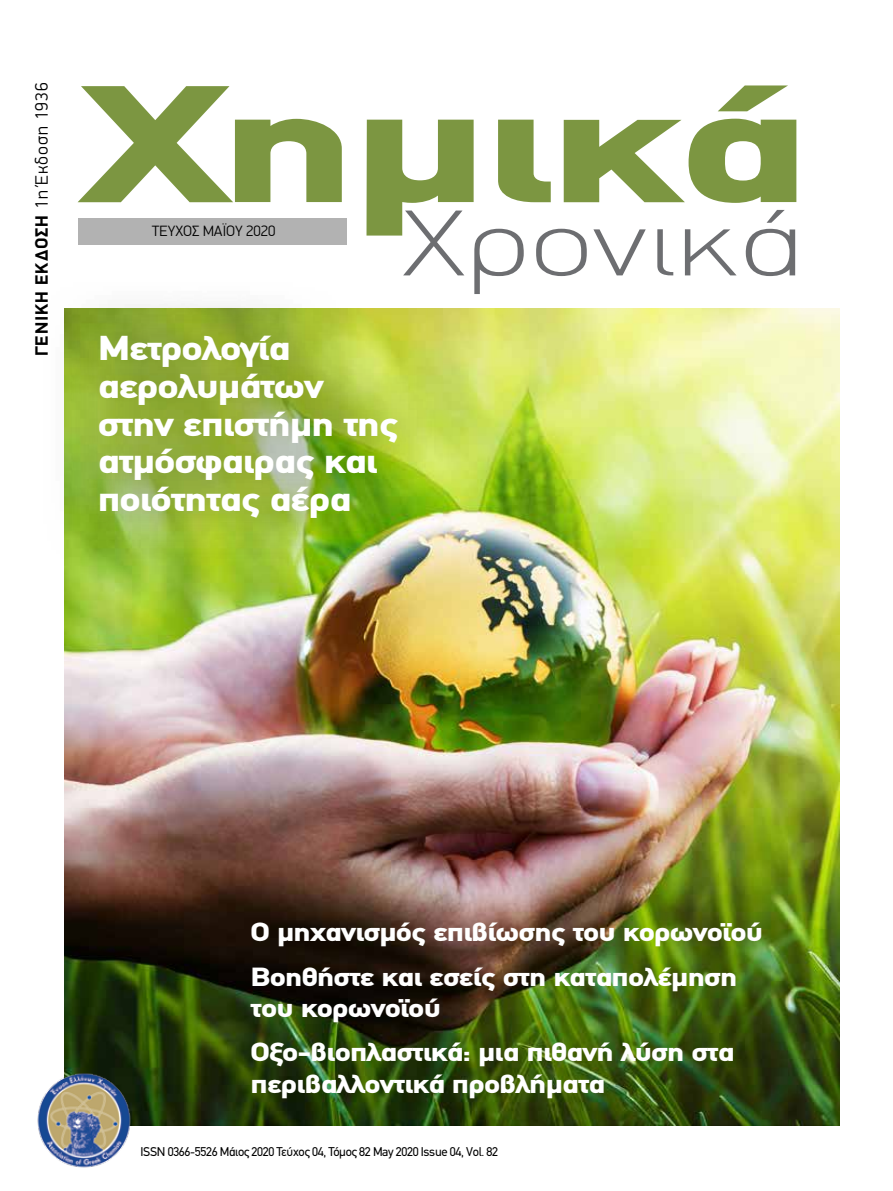
<style>
.page{position:relative;width:893px;height:1191px;background:#fff}
.page>*{position:absolute;margin:0;border:0;box-sizing:border-box;transform-origin:0 0}
.t1{font:900 166.65px "PF Din Text";letter-spacing:-.02em;color:#7c9641;scale:1.56 1}
.t2{font:100 93.15px "PF Din Text";color:#6d6e71;scale:1.37 1}
.t3{font:900 34.8px/37.8px "PF Din Text";letter-spacing:-.025em;color:#fff;scale:1.25 1}
.t4{font:900 26.4px/44.2px "PF Din Text";letter-spacing:-.025em;color:#fff;scale:1.25 1}
.t5{font:700 18px "PF Din Display Pro";letter-spacing:.05em;color:#000}
.t6{font:300 15px "PF Din Display Pro";color:#000}
.t7{font:12.75px "PF Din Text";letter-spacing:-.025em;color:#000}
.s1{font-weight:300}
</style>
<div class="page">
<img style="left:65px;top:308px;width:774px;height:817px">
<div style="left:78px;top:218px;width:269px;height:26px;background:#b2b2b2"></div>
<img style="left:37px;top:1070px;width:97px;height:98px">
<div style="left:40px;top:279px;width:413px;height:295px;background:#000;opacity:.75"></div>
<p class="t5" style="left:31px;top:356px;width:275px;rotate:-90deg">ΓΕΝΙΚΗ ΕΚΔΟΣΗ <span class="s1">1η Έκδοση 1936</span></p>
<h1 class="t1" style="left:85px;top:45px;width:464px">Χημικά</h1>
<h2 class="t2" style="left:401px;top:187px;width:295px">Χρονικά</h2>
<p class="t6" style="left:152px;top:222px;width:125px">ΤΕΥΧΟΣ ΜΑΪΟΥ 2020</p>
<h3 class="t3" style="left:98px;top:329px;width:242px">Μετρολογία αερολυμάτων στην επιστήμη της ατμόσφαιρας και ποιότητας αέρα</h3>
<p class="t4" style="left:251px;top:909px;width:411px">Ο μηχανισμός επιβίωσης του κορωνοϊού<br>Βοηθήστε και εσείς στη καταπολέμηση</p>
<p class="t4" style="left:251px;top:985px;width:389px">του κορωνοϊού<br>Οξο-βιοπλαστικά: μια πιθανή λύση στα</p>
<p class="t4" style="left:251px;top:1061px;width:285px">περιβαλλοντικά προβλήματα</p>
<p class="t7" style="left:141px;top:1144px;width:359px">ISSN 0366-5526 Μάιος 2020 Τεύχος 04, Τόμος 82 May 2020 Issue 04, Vol. 82</p>
</div>
